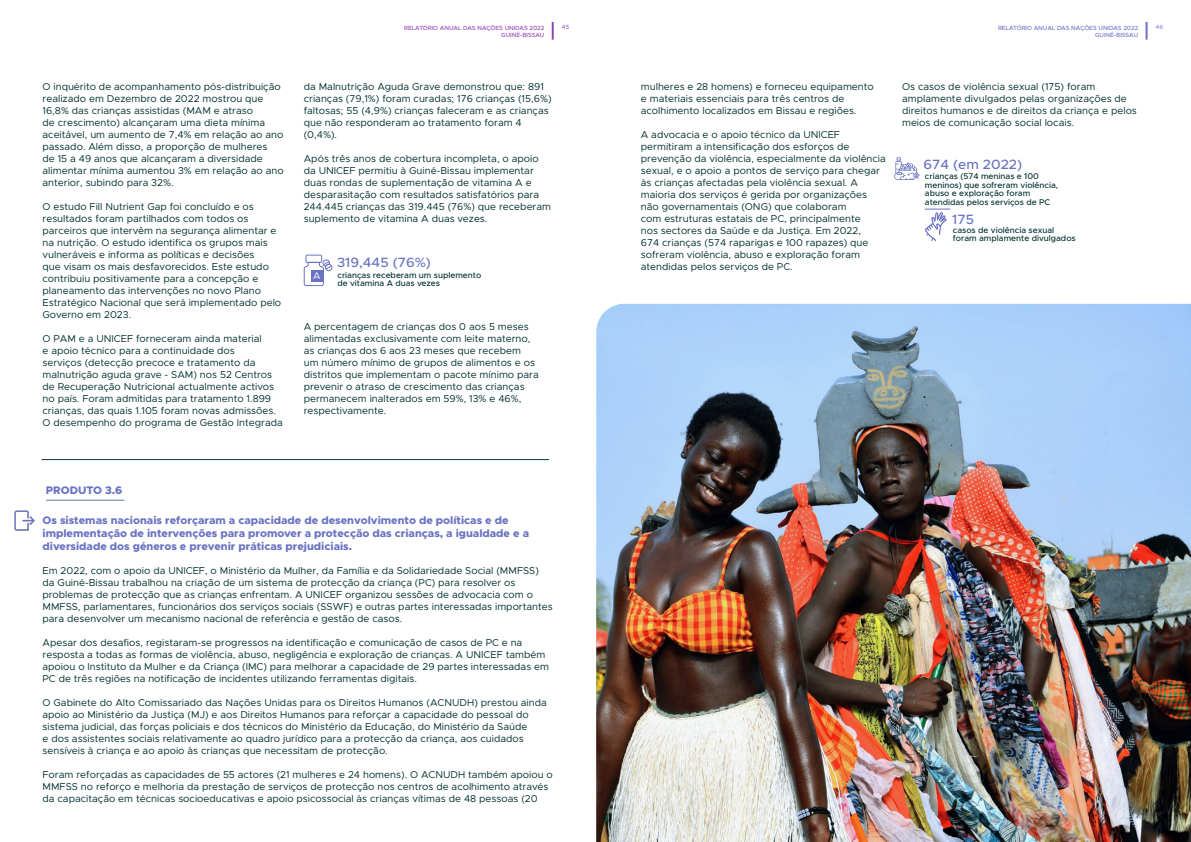
<style>
.page{position:relative;width:1191px;height:842px;background:#fff}
.page>*{position:absolute;margin:0;border:0;box-sizing:border-box;transform-origin:0 0}
.t1{font:500 13.5px "Metropolis";color:#6a73c3}
.t2{font:800 11px/13.2px "Metropolis";color:#6a73c3}
.t3{font:10px/12px "Metropolis";color:#002e2e}
.t4{font:9.7px "Metropolis";color:#fff}
.t5{font:500 8.3px/8.5px "Metropolis";color:#002e2e}
.t6{font:500 6px "Metropolis";color:#6a73c3}
.t7{font:500 6px "Metropolis";color:#9044b1}
.t8{font:6px "Metropolis";color:#6a73c3}
.t9{font:6px "Metropolis";color:#9044b1}
</style>
<div class="page">
<svg style="left:1145px;top:22px;width:2px;height:18px"></svg>
<img style="left:14px;top:510px;width:21px;height:21px">
<hr style="left:46px;top:500px;width:78px;height:1px;background:#6173b7">
<svg style="left:894px;top:157px;width:25px;height:23px"></svg>
<svg style="left:925px;top:209px;width:25px;height:32px"></svg>
<img style="left:596px;top:304px;width:595px;height:538px">
<hr style="left:41px;top:459px;width:508px;height:1px;background:#0d3655">
<div style="left:305px;top:255px;width:17px;height:8px;border:1px solid #6a73c3"></div>
<svg style="left:304px;top:258px;width:29px;height:29px"></svg>
<svg style="left:552px;top:22px;width:2px;height:18px"></svg>
<p class="t3" style="left:43px;top:81px;width:243px">O inquérito de acompanhamento pós-distribuição realizado em Dezembro de 2022 mostrou que 16,8% das crianças assistidas (MAM e atraso<br>de crescimento) alcançaram uma dieta mínima aceitável, um aumento de 7,4% em relação ao ano passado. Além disso, a proporção de mulheres<br>de 15 a 49 anos que alcançaram a diversidade alimentar mínima aumentou 3% em relação ao ano anterior, subindo para 32%.</p>
<p class="t3" style="left:43px;top:201px;width:240px">O estudo Fill Nutrient Gap foi concluído e os resultados foram partilhados com todos os parceiros que intervêm na segurança alimentar e na nutrição. O estudo identifica os grupos mais vulneráveis e informa as políticas e decisões<br>que visam os mais desfavorecidos. Este estudo contribuiu positivamente para a concepção e planeamento das intervenções no novo Plano Estratégico Nacional que será implementado pelo Governo em 2023.</p>
<p class="t3" style="left:43px;top:333px;width:242px">O PAM e a UNICEF forneceram ainda material<br>e apoio técnico para a continuidade dos<br>serviços (detecção precoce e tratamento da malnutrição aguda grave - SAM) nos 52 Centros de Recuperação Nutricional actualmente activos no país. Foram admitidas para tratamento 1.899 crianças, das quais 1.105 foram novas admissões.<br>O desempenho do programa de Gestão Integrada</p>
<p class="t7" style="left:404px;top:24px;width:142px">RELATÓRIO ANUAL DAS NAÇÕES UNIDAS 2022</p>
<p class="t7" style="left:501px;top:31px;width:45px">GUINÉ-BISSAU</p>
<p class="t9" style="left:562px;top:23px;width:9px">45</p>
<p class="t3" style="left:304px;top:81px;width:249px">da Malnutrição Aguda Grave demonstrou que: 891 crianças (79,1%) foram curadas; 176 crianças (15,6%) faltosas; 55 (4,9%) crianças faleceram e as crianças que não responderam ao tratamento foram 4 (0,4%).</p>
<p class="t3" style="left:304px;top:153px;width:249px">Após três anos de cobertura incompleta, o apoio da UNICEF permitiu à Guiné-Bissau implementar duas rondas de suplementação de vitamina A e desparasitação com resultados satisfatórios para 244.445 crianças das 319.445 (76%) que receberam suplemento de vitamina A duas vezes.</p>
<p class="t4" style="left:313px;top:270px;width:9px">A</p>
<p class="t1" style="left:337px;top:254px;width:95px">319,445 (76%)</p>
<p class="t5" style="left:337px;top:271px;width:145px">crianças receberam um suplemento de vitamina A duas vezes</p>
<p class="t3" style="left:304px;top:321px;width:237px">A percentagem de crianças dos 0 aos 5 meses alimentadas exclusivamente com leite materno, as crianças dos 6 aos 23 meses que recebem<br>um número mínimo de grupos de alimentos e os distritos que implementam o pacote mínimo para prevenir o atraso de crescimento das crianças permanecem inalterados em 59%, 13% e 46%, respectivamente.</p>
<p class="t2" style="left:46px;top:484px;width:78px">PRODUTO 3.6</p>
<p class="t2" style="left:43px;top:513px;width:488px">Os sistemas nacionais reforçaram a capacidade de desenvolvimento de políticas e de implementação de intervenções para promover a protecção das crianças, a igualdade e a diversidade dos géneros e prevenir práticas prejudiciais.</p>
<p class="t3" style="left:43px;top:565px;width:512px">Em 2022, com o apoio da UNICEF, o Ministério da Mulher, da Família e da Solidariedade Social (MMFSS) da Guiné-Bissau trabalhou na criação de um sistema de protecção da criança (PC) para resolver os problemas de protecção que as crianças enfrentam. A UNICEF organizou sessões de advocacia com o MMFSS, parlamentares, funcionários dos serviços sociais (SSWF) e outras partes interessadas importantes para desenvolver um mecanismo nacional de referência e gestão de casos.</p>
<p class="t3" style="left:43px;top:637px;width:508px">Apesar dos desafios, registaram-se progressos na identificação e comunicação de casos de PC e na resposta a todas as formas de violência, abuso, negligência e exploração de crianças. A UNICEF também apoiou o Instituto da Mulher e da Criança (IMC) para melhorar a capacidade de 29 partes interessadas em PC de três regiões na notificação de incidentes utilizando ferramentas digitais.</p>
<p class="t3" style="left:43px;top:697px;width:506px">O Gabinete do Alto Comissariado das Nações Unidas para os Direitos Humanos (ACNUDH) prestou ainda apoio ao Ministério da Justiça (MJ) e aos Direitos Humanos para reforçar a capacidade do pessoal do sistema judicial, das forças policiais e dos técnicos do Ministério da Educação, do Ministério da Saúde<br>e dos assistentes sociais relativamente ao quadro jurídico para a protecção da criança, aos cuidados sensíveis à criança e ao apoio às crianças que necessitam de protecção.</p>
<p class="t3" style="left:43px;top:769px;width:512px">Foram reforçadas as capacidades de 55 actores (21 mulheres e 24 homens). O ACNUDH também apoiou o<br>MMFSS no reforço e melhoria da prestação de serviços de protecção nos centros de acolhimento através da capacitação em técnicas socioeducativas e apoio psicossocial às crianças vítimas de 48 pessoas (20</p>
<p class="t6" style="left:998px;top:24px;width:142px">RELATÓRIO ANUAL DAS NAÇÕES UNIDAS 2022</p>
<p class="t6" style="left:1095px;top:31px;width:45px">GUINÉ-BISSAU</p>
<p class="t8" style="left:1155px;top:23px;width:9px">46</p>
<p class="t3" style="left:641px;top:81px;width:234px">mulheres e 28 homens) e forneceu equipamento e materiais essenciais para três centros de acolhimento localizados em Bissau e regiões.</p>
<p class="t3" style="left:641px;top:129px;width:246px">A advocacia e o apoio técnico da UNICEF permitiram a intensificação dos esforços de prevenção da violência, especialmente da violência sexual, e o apoio a pontos de serviço para chegar às crianças afectadas pela violência sexual. A maioria dos serviços é gerida por organizações não governamentais (ONG) que colaboram<br>com estruturas estatais de PC, principalmente<br>nos sectores da Saúde e da Justiça. Em 2022,<br>674 crianças (574 raparigas e 100 rapazes) que sofreram violência, abuso e exploração foram atendidas pelos serviços de PC.</p>
<p class="t3" style="left:902px;top:81px;width:236px">Os casos de violência sexual (175) foram amplamente divulgados pelas organizações de direitos humanos e de direitos da criança e pelos meios de comunicação social locais.</p>
<p class="t1" style="left:923px;top:156px;width:100px">674 (em 2022)</p>
<p class="t5" style="left:925px;top:172px;width:135px">crianças (574 meninas e 100 meninos) que sofreram violência, abuso e exploração foram atendidas pelos serviços de PC</p>
<p class="t1" style="left:952px;top:211px;width:23px">175</p>
<p class="t5" style="left:953px;top:226px;width:124px">casos de violência sexual foram amplamente divulgados</p>
</div>
